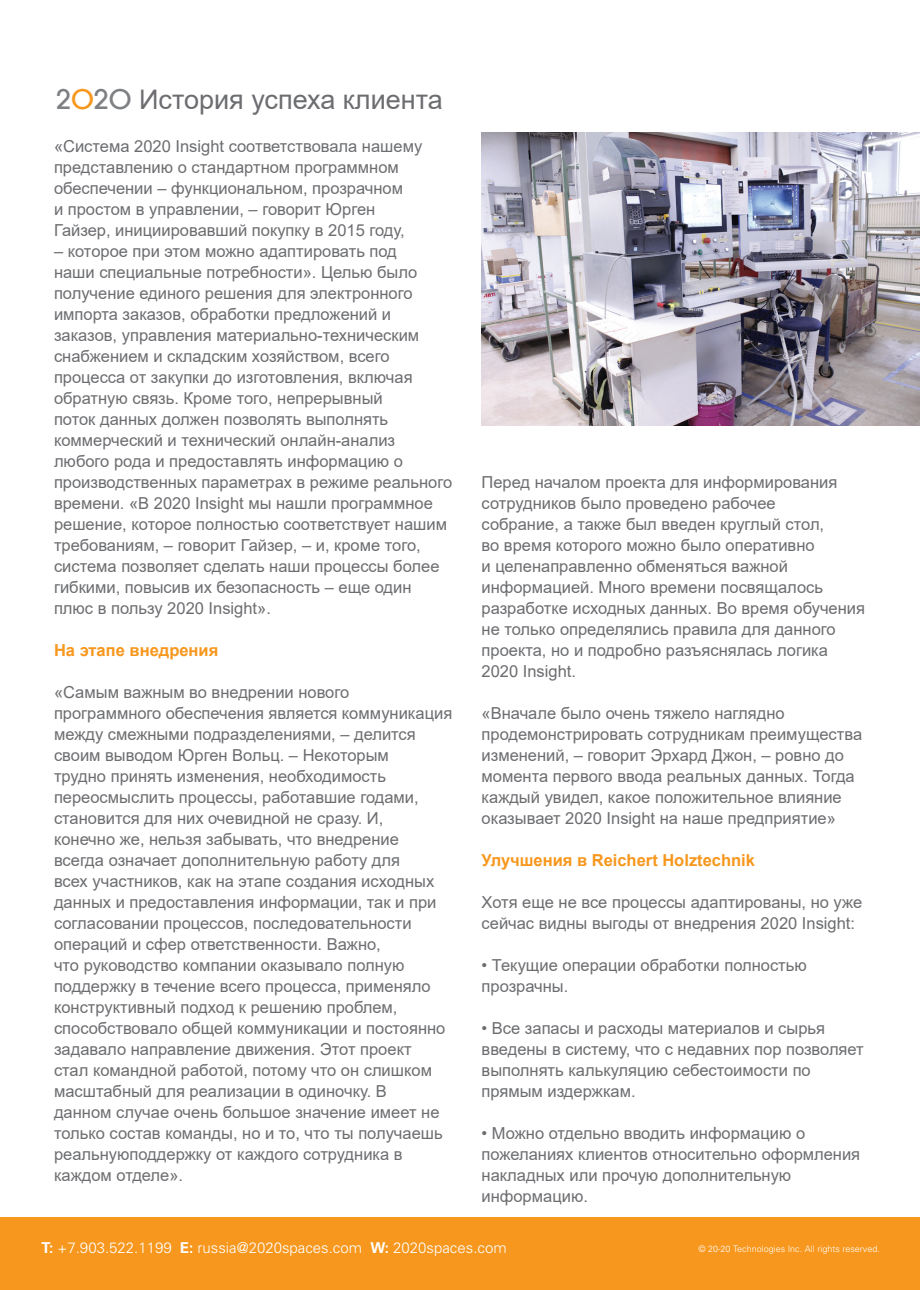
<style>
.page{position:relative;width:920px;height:1290px;background:#fff}
.page>*{position:absolute;margin:0;border:0;box-sizing:border-box;transform-origin:0 0}
.t1{font:27px "Arial";color:#6c6d70}
.t2{font:16.5px/21px "Arial";color:#6c6d70}
.t3{font:700 16.5px "Arial";color:#f7971d}
.t4{font:300 15px "Univers";color:#fff}
.t5{font:300 9px "Univers";color:#fff}
.s1{font-family:"Avant Garde";font-weight:500;color:#7e8083}
.s2{font-family:"Avant Garde";font-weight:500;color:#f7971d}
.s3{font-weight:700}
</style>
<div class="page">
<img style="left:482px;top:133px;width:438px;height:292px">
<div style="left:0;top:1217px;width:920px;height:73px;background:#f7971d"></div>
<h1 class="t1" style="left:56px;top:81px;width:388px"><span class="s1">2</span><span class="s2">O</span><span class="s1">2O</span> История успеха клиента</h1>
<p class="t2" style="left:54px;top:135px;width:370px">«Система 2020 Insight соответствовала нашему представлению о стандартном программном обеспечении – функциональном, прозрачном<br>и простом в управлении, – говорит Юрген Гайзер, инициировавший покупку в 2015 году,</p>
<p class="t2" style="left:54px;top:240px;width:400px">– которое при этом можно адаптировать под<br>наши специальные потребности». Целью было получение единого решения для электронного импорта заказов, обработки предложений и заказов, управления материально-техническим снабжением и складским хозяйством, всего процесса от закупки до изготовления, включая обратную связь. Кроме того, непрерывный<br>поток данных должен позволять выполнять коммерческий и технический онлайн-анализ любого рода и предоставлять информацию о производственных параметрах в режиме реального времени. «В 2020 Insight мы нашли программное решение, которое полностью соответствует нашим требованиям, – говорит Гайзер, – и, кроме того, система позволяет сделать наши процессы более гибкими, повысив их безопасность – еще один плюс в пользу 2020 Insight».</p>
<p class="t3" style="left:54px;top:638px;width:166px">На этапе внедрения</p>
<p class="t2" style="left:54px;top:681px;width:400px">«Самым важным во внедрении нового программного обеспечения является коммуникация между смежными подразделениями, – делится своим выводом Юрген Вольц. – Некоторым<br>трудно принять изменения, необходимость переосмыслить процессы, работавшие годами, становится для них очевидной не сразу. И,<br>конечно же, нельзя забывать, что внедрение всегда означает дополнительную работу для<br>всех участников, как на этапе создания исходных данных и предоставления информации, так и при согласовании процессов, последовательности операций и сфер ответственности. Важно,<br>что руководство компании оказывало полную поддержку в течение всего процесса, применяло конструктивный подход к решению проблем, способствовало общей коммуникации и постоянно задавало направление движения. Этот проект<br>стал командной работой, потому что он слишком масштабный для реализации в одиночку. В<br>данном случае очень большое значение имеет не только состав команды, но и то, что ты получаешь реальнуюподдержку от каждого сотрудника в каждом отделе».</p>
<p class="t2" style="left:482px;top:471px;width:385px">Перед началом проекта для информирования сотрудников было проведено рабочее<br>собрание, а также был введен круглый стол,<br>во время которого можно было оперативно<br>и целенаправленно обменяться важной информацией. Много времени посвящалось разработке исходных данных. Во время обучения не только определялись правила для данного проекта, но и подробно разъяснялась логика 2020 Insight.</p>
<p class="t2" style="left:482px;top:702px;width:382px">«Вначале было очень тяжело наглядно продемонстрировать сотрудникам преимущества изменений, – говорит Эрхард Джон, – ровно до момента первого ввода реальных данных. Тогда каждый увидел, какое положительное влияние оказывает 2020 Insight на наше предприятие»</p>
<p class="t3" style="left:482px;top:848px;width:275px">Улучшения в Reichert Holztechnik</p>
<p class="t2" style="left:482px;top:891px;width:382px">Хотя еще не все процессы адаптированы, но уже сейчас видны выгоды от внедрения 2020 Insight:</p>
<p class="t2" style="left:482px;top:954px;width:327px">• Текущие операции обработки полностью прозрачны.</p>
<p class="t2" style="left:482px;top:1017px;width:384px">• Все запасы и расходы материалов и сырья введены в систему, что с недавних пор позволяет выполнять калькуляцию себестоимости по прямым издержкам.</p>
<p class="t2" style="left:482px;top:1122px;width:380px">• Можно отдельно вводить информацию о пожеланиях клиентов относительно оформления накладных или прочую дополнительную информацию.</p>
<p class="t4" style="left:41px;top:1238px;width:467px"><span class="s3">T:</span> +7.903.522.1199 <span class="s3">E:</span> russia@2020spaces.com <span class="s3">W:</span> 2020spaces.com</p>
<p class="t5" style="left:698px;top:1244px;width:183px">© 20-20 Technologies Inc. All rights reserved.</p>
</div>
